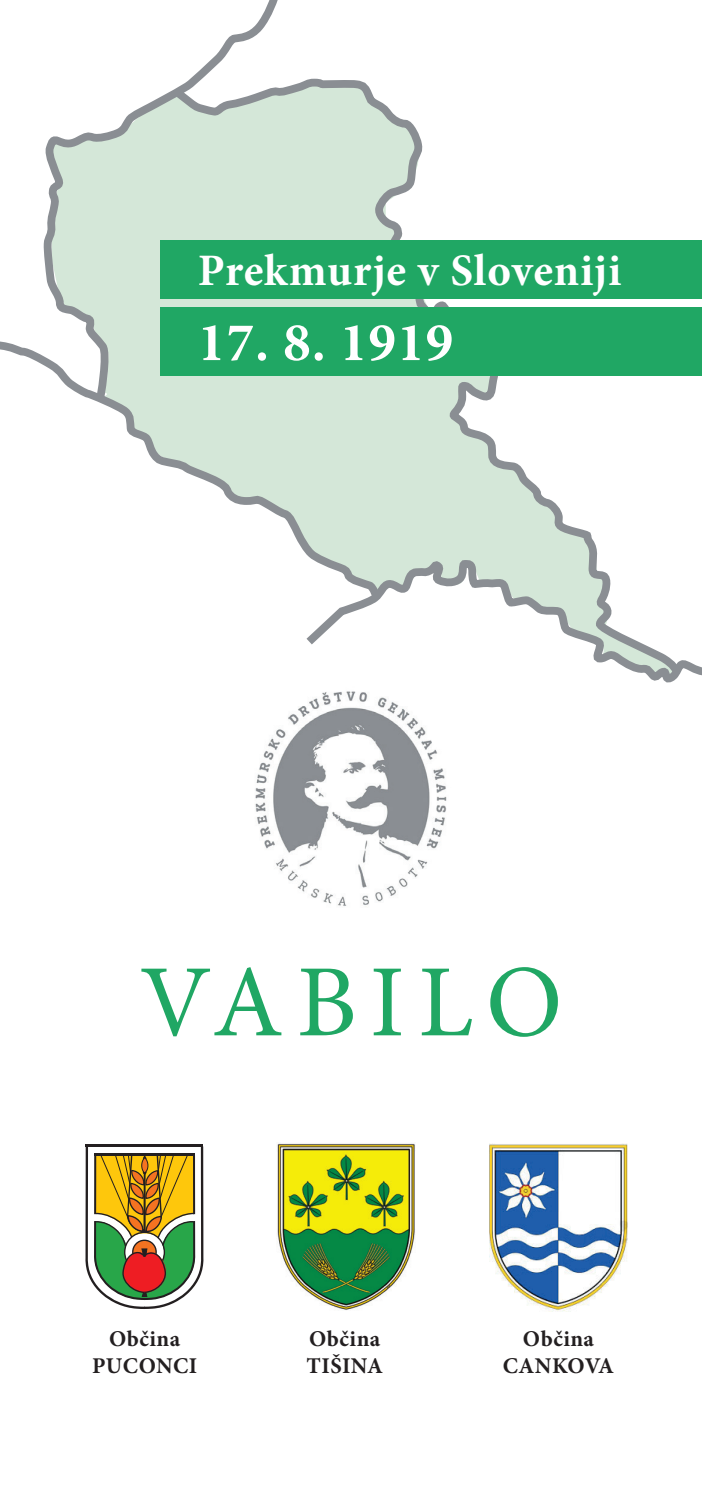
<style>
.page{position:relative;width:702px;height:1489px;background:#fff}
.page>*{position:absolute;margin:0;border:0;box-sizing:border-box;transform-origin:0 0}
.t1{font:102.5px "Minion Pro";letter-spacing:.125em;color:#20a764}
.t2{font:700 55px "Minion Pro";letter-spacing:.02em;color:#fff}
.t3{font:700 45px "Minion Pro";letter-spacing:.015em;color:#fff}
.t4{font:700 22.5px/27px "Minion Pro";letter-spacing:.02em;color:#231f20;text-align:center}
</style>
<div class="page">
<svg style="left:85px;top:1144px;width:118px;height:165px"></svg>
<img style="left:277px;top:1143px;width:138px;height:167px">
<img style="left:489px;top:1143px;width:138px;height:169px">
<img style="left:255px;top:691px;width:192px;height:215px">
<svg style="left:291px;top:78px;width:394px;height:601px"></svg>
<svg style="left:43px;top:0;width:248px;height:335px"></svg>
<svg style="left:0;top:335px;width:384px;height:270px"></svg>
<div style="left:160px;top:240px;width:542px;height:58px;background:#20a764"></div>
<div style="left:160px;top:307px;width:542px;height:69px;background:#20a764"></div>
<h3 class="t3" style="left:198px;top:238px;width:425px">Prekmurje v Sloveniji</h3>
<h2 class="t2" style="left:198px;top:304px;width:257px">17. 8. 1919</h2>
<h1 class="t1" style="left:139px;top:933px;width:424px">VABILO</h1>
<p class="t4" style="left:92px;top:1324px;width:107px">Občina<br>PUCONCI</p>
<p class="t4" style="left:306px;top:1324px;width:78px;text-align:left">Občina<br>TIŠINA</p>
<p class="t4" style="left:503px;top:1324px;width:113px">Občina<br>CANKOVA</p>
</div>
